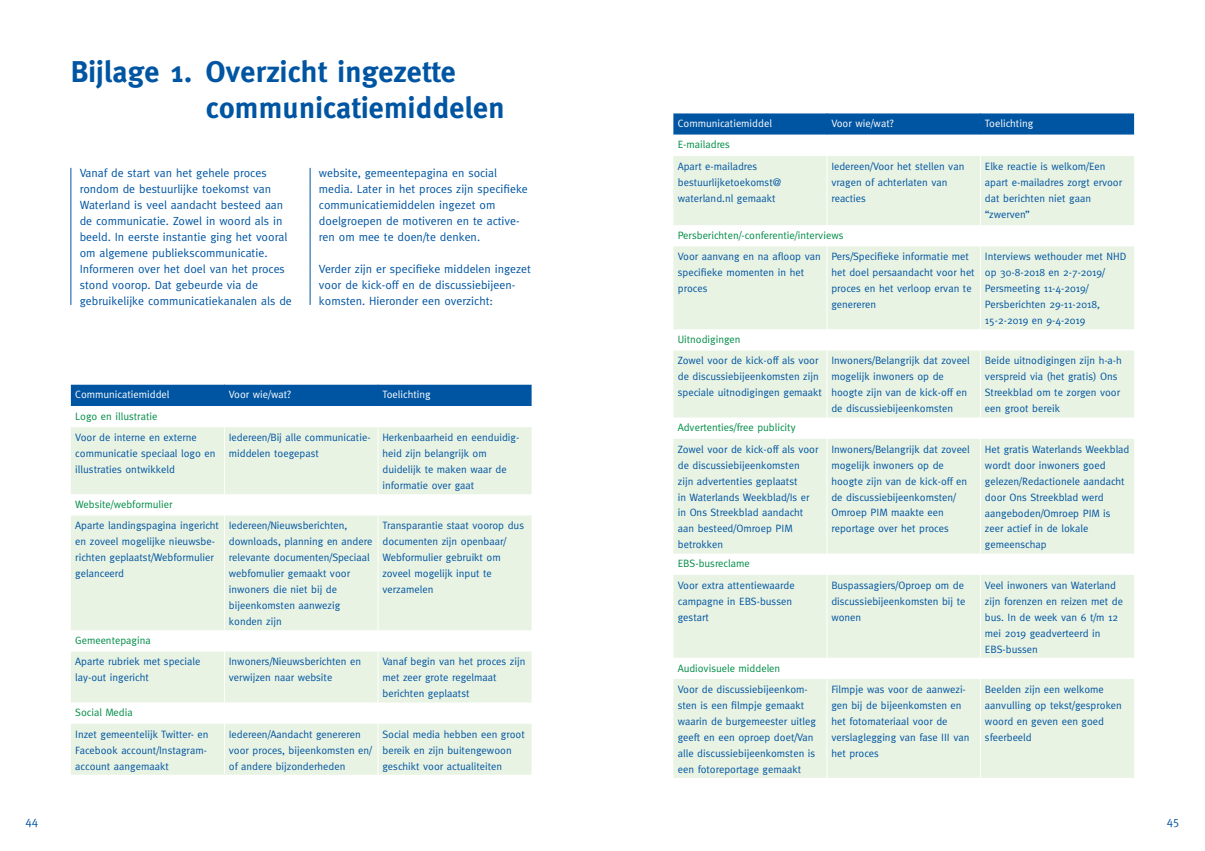
<style>
.page{position:relative;width:1205px;height:851px;background:#fff}
.page>*{position:absolute;margin:0;border:0;box-sizing:border-box;transform-origin:0 0}
.t1{font:700 30px/36px "Meta";letter-spacing:.01em;color:#0055a2}
.t2{font:11.88px/16px "Meta";color:#0055a2}
.t3{font:10.62px/16px "Meta";color:#0055a2}
.t4{font:10.62px "Meta";color:#008d46}
.t5{font:10.62px "Meta";color:#fff}
</style>
<div class="page">
<hr style="left:71px;top:168px;width:1px;height:137px;background:#0055a2">
<hr style="left:310px;top:168px;width:1px;height:137px;background:#0055a2">
<svg style="left:71px;top:427px;width:460px;height:347px;fill:#e9f3e3"></svg>
<div style="left:71px;top:384px;width:460px;height:22px;background:#0055a2"></div>
<hr style="left:224px;top:427px;width:1px;height:67px;background:#fff">
<hr style="left:378px;top:427px;width:1px;height:67px;background:#fff">
<svg style="left:224px;top:494px;width:1px;height:21px"></svg>
<svg style="left:378px;top:494px;width:1px;height:21px"></svg>
<hr style="left:224px;top:515px;width:1px;height:115px;background:#fff">
<hr style="left:378px;top:515px;width:1px;height:115px;background:#fff">
<svg style="left:224px;top:630px;width:1px;height:21px"></svg>
<svg style="left:378px;top:630px;width:1px;height:21px"></svg>
<hr style="left:224px;top:651px;width:1px;height:51px;background:#fff">
<hr style="left:378px;top:651px;width:1px;height:51px;background:#fff">
<svg style="left:224px;top:702px;width:1px;height:21px"></svg>
<svg style="left:378px;top:702px;width:1px;height:21px"></svg>
<hr style="left:224px;top:723px;width:1px;height:51px;background:#fff">
<hr style="left:378px;top:723px;width:1px;height:51px;background:#fff">
<svg style="left:673px;top:156px;width:461px;height:621px;fill:#e9f3e3"></svg>
<svg style="left:673px;top:113px;width:461px;height:22px;background:#0a5ca5"></svg>
<hr style="left:826px;top:156px;width:1px;height:69px;background:#fff">
<hr style="left:980px;top:156px;width:1px;height:69px;background:#fff">
<svg style="left:980px;top:225px;width:1px;height:21px"></svg>
<hr style="left:826px;top:246px;width:1px;height:83px;background:#fff">
<hr style="left:980px;top:246px;width:1px;height:83px;background:#fff">
<svg style="left:826px;top:329px;width:1px;height:21px"></svg>
<svg style="left:980px;top:329px;width:1px;height:21px"></svg>
<hr style="left:826px;top:350px;width:1px;height:67px;background:#fff">
<hr style="left:980px;top:350px;width:1px;height:67px;background:#fff">
<svg style="left:826px;top:417px;width:1px;height:21px"></svg>
<svg style="left:980px;top:417px;width:1px;height:21px"></svg>
<hr style="left:826px;top:438px;width:1px;height:115px;background:#fff">
<hr style="left:980px;top:438px;width:1px;height:115px;background:#fff">
<svg style="left:826px;top:553px;width:1px;height:21px"></svg>
<svg style="left:980px;top:553px;width:1px;height:21px"></svg>
<hr style="left:826px;top:574px;width:1px;height:83px;background:#fff">
<hr style="left:980px;top:574px;width:1px;height:83px;background:#fff">
<svg style="left:826px;top:657px;width:1px;height:22px"></svg>
<svg style="left:980px;top:657px;width:1px;height:22px"></svg>
<hr style="left:826px;top:679px;width:1px;height:98px;background:#fff">
<hr style="left:980px;top:679px;width:1px;height:98px;background:#fff">
<h1 class="t1" style="left:206px;top:53px;width:300px;text-indent:-135px">Bijlage 1. Overzicht ingezette communicatiemiddelen</h1>
<p class="t2" style="left:80px;top:165px;width:214px">Vanaf de start van het gehele proces rondom de bestuurlijke toekomst van Waterland is veel aandacht besteed aan de communicatie. Zowel in woord als in beeld. In eerste instantie ging het vooral om algemene publiekscommunicatie.<br>Informeren over het doel van het proces stond voorop. Dat gebeurde via de gebruikelijke communicatiekanalen als de</p>
<p class="t2" style="left:319px;top:165px;width:210px">website, gemeentepagina en social media. Later in het proces zijn specifieke communicatiemiddelen ingezet om doelgroepen de motiveren en te active&shy;ren om mee te doen/te denken.</p>
<p class="t2" style="left:319px;top:261px;width:214px">Verder zijn er specifieke middelen ingezet voor de kick-off en de discussiebijeen&shy;komsten. Hieronder een overzicht:</p>
<p class="t5" style="left:75px;top:388px;width:96px">Communicatiemiddel</p>
<p class="t5" style="left:229px;top:388px;width:64px">Voor wie/wat?</p>
<p class="t5" style="left:382px;top:388px;width:50px">Toelichting</p>
<p class="t4" style="left:75px;top:410px;width:84px">Logo en illustratie</p>
<p class="t3" style="left:75px;top:429px;width:142px">Voor de interne en externe communicatie speciaal logo en illustraties ontwikkeld</p>
<p class="t3" style="left:229px;top:429px;width:143px">Iedereen/Bij alle communicatie&shy;middelen toegepast</p>
<p class="t3" style="left:382px;top:429px;width:138px">Herkenbaarheid en eenduidig&shy;heid zijn belangrijk om duidelijk te maken waar de informatie over gaat</p>
<p class="t4" style="left:75px;top:498px;width:99px">Website/webformulier</p>
<p class="t3" style="left:75px;top:517px;width:145px">Aparte landingspagina ingericht en zoveel mogelijke nieuwsbe&shy;richten geplaatst/Webformulier gelanceerd</p>
<p class="t3" style="left:229px;top:517px;width:145px">Iedereen/Nieuwsberichten, downloads, planning en andere relevante documenten/Speciaal webfomulier gemaakt voor inwoners die niet bij de bijeenkomsten aanwezig konden zijn</p>
<p class="t3" style="left:382px;top:517px;width:143px">Transparantie staat voorop dus documenten zijn openbaar/<br>Webformulier gebruikt om zoveel mogelijk input te verzamelen</p>
<p class="t4" style="left:75px;top:634px;width:77px">Gemeentepagina</p>
<p class="t3" style="left:75px;top:653px;width:127px">Aparte rubriek met speciale lay-out ingericht</p>
<p class="t3" style="left:229px;top:653px;width:134px">Inwoners/Nieuwsberichten en verwijzen naar website</p>
<p class="t3" style="left:382px;top:653px;width:144px">Vanaf begin van het proces zijn met zeer grote regelmaat berichten geplaatst</p>
<p class="t4" style="left:75px;top:706px;width:59px">Social Media</p>
<p class="t3" style="left:75px;top:725px;width:135px">Inzet gemeentelijk Twitter- en<br>Facebook account/Instagram&shy;account aangemaakt</p>
<p class="t3" style="left:229px;top:725px;width:145px">Iedereen/Aandacht genereren voor proces, bijeenkomsten en/ of andere bijzonderheden</p>
<p class="t3" style="left:382px;top:725px;width:144px">Social media hebben een groot bereik en zijn buitengewoon geschikt voor actualiteiten</p>
<p class="t5" style="left:678px;top:117px;width:96px">Communicatiemiddel</p>
<p class="t5" style="left:831px;top:117px;width:64px">Voor wie/wat?</p>
<p class="t5" style="left:985px;top:117px;width:50px">Toelichting</p>
<p class="t4" style="left:678px;top:139px;width:54px">E-mailadres</p>
<p class="t3" style="left:678px;top:158px;width:105px">Apart e-mailadres bestuurlijketoekomst@ waterland.nl gemaakt</p>
<p class="t3" style="left:831px;top:158px;width:134px">Iedereen/Voor het stellen van vragen of achterlaten van reacties</p>
<p class="t3" style="left:985px;top:158px;width:139px">Elke reactie is welkom/Een apart e-mailadres zorgt ervoor dat berichten niet gaan “zwerven”</p>
<p class="t4" style="left:678px;top:229px;width:167px">Persberichten/-conferentie/interviews</p>
<p class="t3" style="left:678px;top:248px;width:144px">Voor aanvang en na afloop van specifieke momenten in het proces</p>
<p class="t3" style="left:831px;top:248px;width:145px">Pers/Specifieke informatie met het doel persaandacht voor het proces en het verloop ervan te genereren</p>
<p class="t3" style="left:985px;top:248px;width:143px">Interviews wethouder met NHD op 30-8-2018 en 2-7-2019/<br>Persmeeting 11-4-2019/<br>Persberichten 29-11-2018,<br>15-2-2019 en 9-4-2019</p>
<p class="t4" style="left:678px;top:333px;width:64px">Uitnodigingen</p>
<p class="t3" style="left:678px;top:352px;width:146px">Zowel voor de kick-off als voor de discussiebijeenkomsten zijn speciale uitnodigingen gemaakt</p>
<p class="t3" style="left:831px;top:352px;width:140px">Inwoners/Belangrijk dat zoveel mogelijk inwoners op de hoogte zijn van de kick-off en de discussiebijeenkomsten</p>
<p class="t3" style="left:985px;top:352px;width:138px">Beide uitnodigingen zijn h-a-h verspreid via (het gratis) Ons<br>Streekblad om te zorgen voor een groot bereik</p>
<p class="t4" style="left:678px;top:421px;width:119px">Advertenties/free publicity</p>
<p class="t3" style="left:678px;top:440px;width:142px">Zowel voor de kick-off als voor de discussiebijeenkomsten<br>zijn advertenties geplaatst<br>in Waterlands Weekblad/Is er in Ons Streekblad aandacht aan besteed/Omroep PIM betrokken</p>
<p class="t3" style="left:831px;top:441px;width:140px">Inwoners/Belangrijk dat zoveel mogelijk inwoners op de hoogte zijn van de kick-off en de discussiebijeenkomsten/<br>Omroep PIM maakte een reportage over het proces</p>
<p class="t3" style="left:985px;top:441px;width:146px">Het gratis Waterlands Weekblad wordt door inwoners goed gelezen/Redactionele aandacht door Ons Streekblad werd aangeboden/Omroep PIM is zeer actief in de lokale gemeenschap</p>
<p class="t4" style="left:678px;top:557px;width:73px">EBS-busreclame</p>
<p class="t3" style="left:678px;top:577px;width:118px">Voor extra attentiewaarde campagne in EBS-bussen gestart</p>
<p class="t3" style="left:831px;top:577px;width:136px">Buspassagiers/Oproep om de discussiebijeenkomsten bij te wonen</p>
<p class="t3" style="left:985px;top:577px;width:139px">Veel inwoners van Waterland zijn forenzen en reizen met de bus. In de week van 6 t/m 12 mei 2019 geadverteerd in<br>EBS-bussen</p>
<p class="t4" style="left:678px;top:661px;width:104px">Audiovisuele middelen</p>
<p class="t3" style="left:678px;top:681px;width:140px">Voor de discussiebijeenkom&shy;sten is een filmpje gemaakt waarin de burgemeester uitleg geeft en een oproep doet/Van alle discussiebijeenkomsten is een fotoreportage gemaakt</p>
<p class="t3" style="left:831px;top:681px;width:140px">Filmpje was voor de aanwezi&shy;gen bij de bijeenkomsten en het fotomateriaal voor de verslaglegging van fase III van het proces</p>
<p class="t3" style="left:985px;top:681px;width:139px">Beelden zijn een welkome aanvulling op tekst/gesproken woord en geven een goed sfeerbeeld</p>
<p class="t2" style="left:26px;top:812px;width:14px">44</p>
<p class="t2" style="left:1166px;top:812px;width:14px">45</p>
</div>
